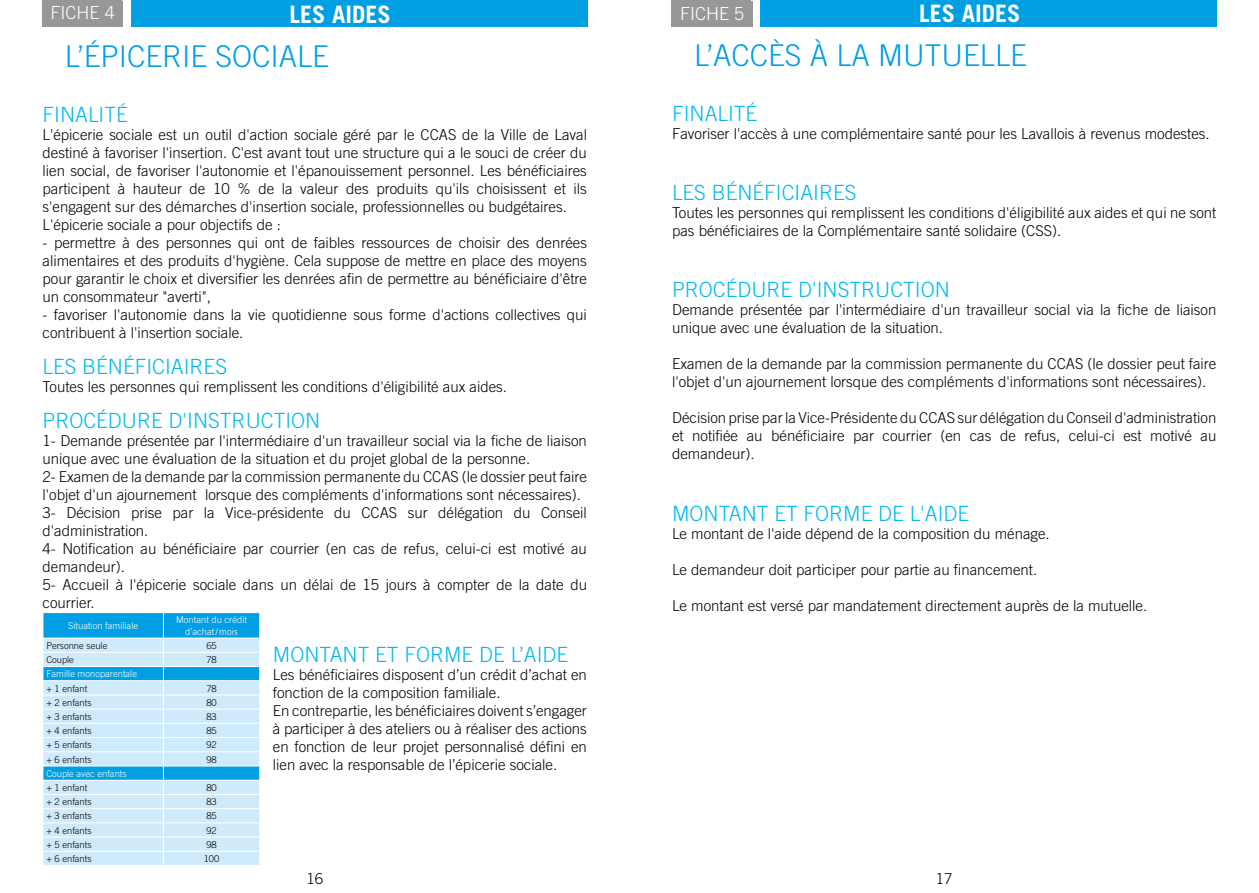
<style>
.page{position:relative;width:1259px;height:893px;background:#fff}
.page>*{position:absolute;margin:0;border:0;box-sizing:border-box;transform-origin:0 0}
.t1{font:300 30px "Trade Gothic";color:#009fe3}
.t2{font:700 24px "Trade Gothic";color:#fff}
.t3{font:300 21px "Trade Gothic";color:#00baee}
.t4{font:300 18px "Trade Gothic";color:#fff}
.t5{font:300 15px/18px "Trade Gothic";color:#000}
.t6{font:300 9.45px "Trade Gothic";color:#000}
.t7{font:300 9.45px/11.2px "Trade Gothic";color:#fff;text-align:center}
</style>
<div class="page">
<div style="left:42px;top:0;width:79px;height:27px;background:#969798"></div>
<div style="left:131px;top:0;width:456px;height:27px;background:#009fe3"></div>
<div style="left:43px;top:1px;width:80px;height:26px;background:#969798"></div>
<svg style="left:43px;top:613px;width:217px;height:252px;background:#a9ddf6"></svg>
<div style="left:671px;top:0;width:80px;height:26px;background:#969798"></div>
<div style="left:672px;top:1px;width:80px;height:25px;background:#969798"></div>
<div style="left:761px;top:0;width:456px;height:26px;background:#009fe3"></div>
<p class="t4" style="left:51px;top:2px;width:66px">FICHE 4</p>
<h2 class="t2" style="left:289px;top:0;width:103px">LES AIDES</h2>
<p class="t4" style="left:680px;top:2px;width:66px">FICHE 5</p>
<h2 class="t2" style="left:919px;top:-1px;width:103px">LES AIDES</h2>
<h1 class="t1" style="left:65px;top:38px;width:266px">L’ÉPICERIE SOCIALE</h1>
<h1 class="t1" style="left:694px;top:38px;width:334px">L’ACCÈS À LA MUTUELLE</h1>
<h3 class="t3" style="left:43px;top:102px;width:87px">FINALITÉ</h3>
<p class="t5" style="left:43px;top:125px;width:546px">L'épicerie sociale est un outil d'action sociale géré par le CCAS de la Ville de Laval destiné à favoriser l'insertion. C'est avant tout une structure qui a le souci de créer du lien social, de favoriser l'autonomie et l'épanouissement personnel. Les bénéficiaires participent à hauteur de 10 % de la valeur des produits qu'ils choisissent et ils s'engagent sur des démarches d'insertion sociale, professionnelles ou budgétaires.<br>L'épicerie sociale a pour objectifs de :</p>
<p class="t5" style="left:43px;top:233px;width:546px;text-align:justify">- permettre à des personnes qui ont de faibles ressources de choisir des denrées alimentaires et des produits d'hygiène. Cela suppose de mettre en place des moyens pour garantir le choix et diversifier les denrées afin de permettre au bénéficiaire d'être un consommateur "averti",</p>
<p class="t5" style="left:43px;top:305px;width:546px">- favoriser l'autonomie dans la vie quotidienne sous forme d'actions collectives qui contribuent à l'insertion sociale.</p>
<h3 class="t3" style="left:43px;top:354px;width:186px">LES BÉNÉFICIAIRES</h3>
<p class="t5" style="left:43px;top:377px;width:466px">Toutes les personnes qui remplissent les conditions d'éligibilité aux aides.</p>
<h3 class="t3" style="left:43px;top:408px;width:279px">PROCÉDURE D'INSTRUCTION</h3>
<p class="t5" style="left:43px;top:431px;width:546px">1- Demande présentée par l'intermédiaire d'un travailleur social via la fiche de liaison unique avec une évaluation de la situation et du projet global de la personne.<br>2- Examen de la demande par la commission permanente du CCAS (le dossier peut faire l'objet d'un ajournement lorsque des compléments d'informations sont nécessaires).<br>3- Décision prise par la Vice-présidente du CCAS sur délégation du Conseil d'administration.<br>4- Notification au bénéficiaire par courrier (en cas de refus, celui-ci est motivé au demandeur).<br>5- Accueil à l'épicerie sociale dans un délai de 15 jours à compter de la date du courrier.</p>
<h3 class="t3" style="left:273px;top:642px;width:297px">MONTANT ET FORME DE L’AIDE</h3>
<p class="t5" style="left:273px;top:665px;width:315px">Les bénéficiaires disposent d’un crédit d’achat en fonction de la composition familiale.<br>En contrepartie, les bénéficiaires doivent s’engager à participer à des ateliers ou à réaliser des actions en fonction de leur projet personnalisé défini en lien avec la responsable de l’épicerie sociale.</p>
<p class="t7" style="left:68px;top:620px;width:71px">Situation familiale</p>
<p class="t7" style="left:176px;top:614px;width:72px">Montant du crédit d’achat/mois</p>
<p class="t6" style="left:46px;top:640px;width:62px">Personne seule</p>
<p class="t6" style="left:206px;top:640px;width:12px">65</p>
<p class="t6" style="left:46px;top:654px;width:29px">Couple</p>
<p class="t6" style="left:206px;top:654px;width:12px">78</p>
<p class="t7" style="left:46px;top:668px;width:92px">Famille monoparentale</p>
<p class="t6" style="left:46px;top:682px;width:43px">+ 1 enfant</p>
<p class="t6" style="left:206px;top:682px;width:12px">78</p>
<p class="t6" style="left:46px;top:697px;width:47px">+ 2 enfants</p>
<p class="t6" style="left:206px;top:697px;width:12px">80</p>
<p class="t6" style="left:46px;top:711px;width:47px">+ 3 enfants</p>
<p class="t6" style="left:206px;top:711px;width:12px">83</p>
<p class="t6" style="left:46px;top:725px;width:47px">+ 4 enfants</p>
<p class="t6" style="left:206px;top:725px;width:12px">85</p>
<p class="t6" style="left:46px;top:739px;width:47px">+ 5 enfants</p>
<p class="t6" style="left:206px;top:739px;width:12px">92</p>
<p class="t6" style="left:46px;top:754px;width:47px">+ 6 enfants</p>
<p class="t6" style="left:206px;top:754px;width:12px">98</p>
<p class="t7" style="left:46px;top:768px;width:82px">Couple avec enfants</p>
<p class="t6" style="left:46px;top:782px;width:43px">+ 1 enfant</p>
<p class="t6" style="left:206px;top:782px;width:12px">80</p>
<p class="t6" style="left:46px;top:796px;width:47px">+ 2 enfants</p>
<p class="t6" style="left:206px;top:796px;width:12px">83</p>
<p class="t6" style="left:46px;top:810px;width:47px">+ 3 enfants</p>
<p class="t6" style="left:206px;top:810px;width:12px">85</p>
<p class="t6" style="left:46px;top:825px;width:47px">+ 4 enfants</p>
<p class="t6" style="left:206px;top:825px;width:12px">92</p>
<p class="t6" style="left:46px;top:839px;width:47px">+ 5 enfants</p>
<p class="t6" style="left:206px;top:839px;width:12px">98</p>
<p class="t6" style="left:46px;top:853px;width:47px">+ 6 enfants</p>
<p class="t6" style="left:204px;top:853px;width:17px">100</p>
<h3 class="t3" style="left:672px;top:101px;width:87px">FINALITÉ</h3>
<p class="t5" style="left:672px;top:124px;width:539px">Favoriser l'accès à une complémentaire santé pour les Lavallois à revenus modestes.</p>
<h3 class="t3" style="left:672px;top:180px;width:186px">LES BÉNÉFICIAIRES</h3>
<p class="t5" style="left:672px;top:204px;width:546px">Toutes les personnes qui remplissent les conditions d'éligibilité aux aides et qui ne sont pas bénéficiaires de la Complémentaire santé solidaire (CSS).</p>
<h3 class="t3" style="left:672px;top:277px;width:279px">PROCÉDURE D'INSTRUCTION</h3>
<p class="t5" style="left:672px;top:301px;width:546px">Demande présentée par l'intermédiaire d'un travailleur social via la fiche de liaison unique avec une évaluation de la situation.</p>
<p class="t5" style="left:672px;top:355px;width:546px">Examen de la demande par la commission permanente du CCAS (le dossier peut faire l'objet d'un ajournement lorsque des compléments d'informations sont nécessaires).</p>
<p class="t5" style="left:672px;top:409px;width:546px;text-align:justify">Décision prise par la Vice-Présidente du CCAS sur délégation du Conseil d'administration et notifiée au bénéficiaire par courrier (en cas de refus, celui-ci est motivé au demandeur).</p>
<h3 class="t3" style="left:672px;top:501px;width:299px">MONTANT ET FORME DE L'AIDE</h3>
<p class="t5" style="left:672px;top:524px;width:379px">Le montant de l'aide dépend de la composition du ménage.</p>
<p class="t5" style="left:672px;top:560px;width:367px">Le demandeur doit participer pour partie au financement.</p>
<p class="t5" style="left:672px;top:596px;width:477px">Le montant est versé par mandatement directement auprès de la mutuelle.</p>
<p class="t5" style="left:306px;top:869px;width:18px">16</p>
<p class="t5" style="left:936px;top:869px;width:18px">17</p>
</div>
